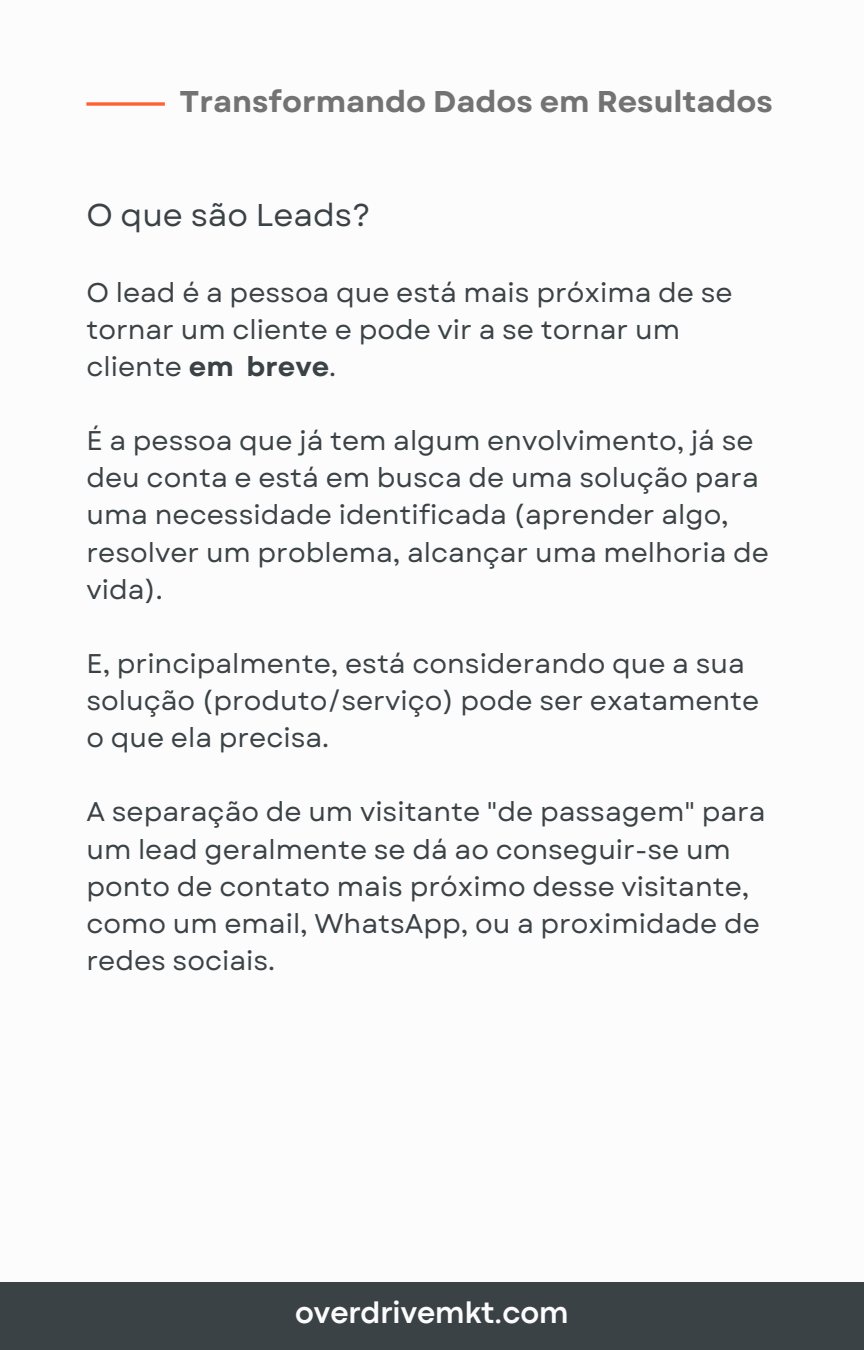
<style>
.page{position:relative;width:864px;height:1350px;background:#fff}
.page>*{position:absolute;margin:0;border:0;box-sizing:border-box;transform-origin:0 0}
.t1{font:700 31.5px "Codec Pro";color:#fcfcfc}
.t2{font:31.5px "Garet";color:#3b4246}
.t3{font:700 29.93px "Garet";color:#737373}
.t4{font:27px/37.1px "Garet";color:#3b4246}
.s1{font-weight:700}
</style>
<div class="page">
<svg style="left:86px;top:102px;width:79px;height:4px"></svg>
<div style="left:0;top:1282px;width:864px;height:68px;background:#3b4246"></div>
<p class="t3" style="left:180px;top:80px;width:595px">Transformando Dados em Resultados</p>
<h1 class="t2" style="left:86px;top:192px;width:286px">O que são Leads?</h1>
<h2 class="t4" style="left:86px;top:274px;width:648px">O lead é a pessoa que está mais próxima de se tornar um cliente e pode vir a se tornar um cliente <span class="s1">em breve</span>.</h2>
<p class="t4" style="left:86px;top:422px;width:684px">É a pessoa que já tem algum envolvimento, já se deu conta e está em busca de uma solução para uma necessidade identificada (aprender algo, resolver um problema, alcançar uma melhoria de vida).</p>
<p class="t4" style="left:86px;top:645px;width:675px">E, principalmente, está considerando que a sua solução (produto/serviço) pode ser exatamente o que ela precisa.</p>
<p class="t4" style="left:86px;top:794px;width:681px">A separação de um visitante "de passagem" para um lead geralmente se dá ao conseguir-se um ponto de contato mais próximo desse visitante, como um email, WhatsApp, ou a proximidade de redes sociais.</p>
<h1 class="t1" style="left:295px;top:1301px;width:275px">overdrivemkt.com</h1>
</div>
